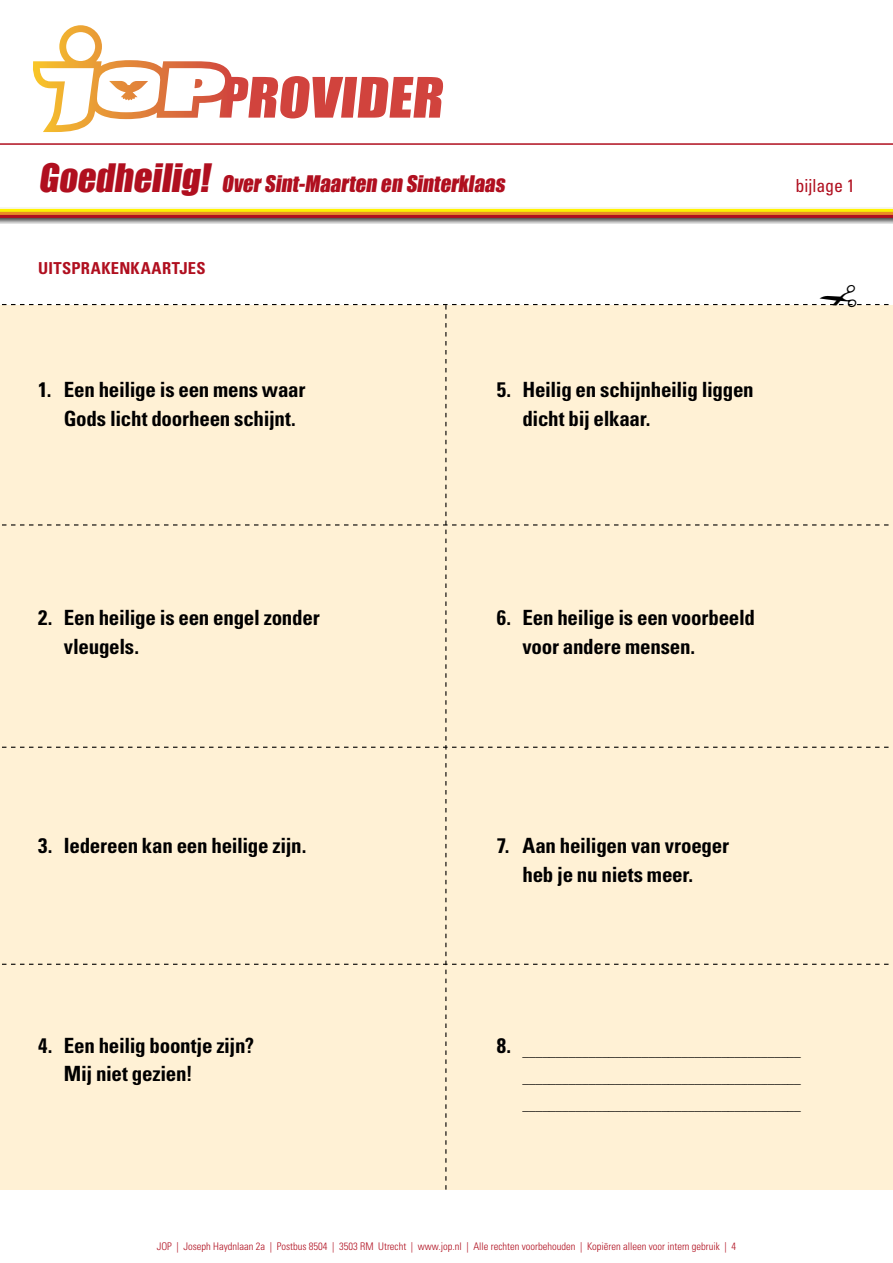
<style>
.page{position:relative;width:893px;height:1263px;background:#fff}
.page>*{position:absolute;margin:0;border:0;box-sizing:border-box;transform-origin:0 0}
.t1{font:700 condensed 21px/28.5px "Univers LT";letter-spacing:-.015em;color:#000}
.t2{font:21px "Impact";color:#b00f1f}
.t3{font:condensed 18px "Univers LT";letter-spacing:-.005em;color:#b00f1f}
.t4{font:700 condensed 16.5px "Univers LT";color:#b00f1f}
.t5{font:condensed 13.5px/27px "Univers LT";color:#000;text-align:justify}
.t6{font:300 condensed 10.5px "Univers LT";color:#b00f1f}
.s1{font-size:36px}
</style>
<div class="page">
<img style="left:0;top:218px;width:893px;height:6px">
<hr style="left:0;top:215px;width:893px;height:3px;background:#b00f1f">
<hr style="left:0;top:212px;width:893px;height:3px;background:#eb8c23">
<hr style="left:0;top:209px;width:893px;height:3px;background:#fff200">
<svg style="left:33px;top:25px;width:410px;height:107px"></svg>
<hr style="left:0;top:143px;width:893px;height:2px;background:#b00f1f">
<div style="left:0;top:304px;width:893px;height:885px;background:#fff1d5"></div>
<p class="t2" style="left:38px;top:168px;width:472px"><span class="s1">Goedheilig!</span> OverSint-Maarten en Sinterklaas</p>
<p class="t4" style="left:38px;top:258px;width:20px">Uitsprakenkaartjes</p>
<p class="t1" style="left:64px;top:375px;width:243px;text-indent:-26px">1. Een heilige is een mens waar<br>Gods licht doorheen schijnt.</p>
<p class="t1" style="left:522px;top:375px;width:233px;text-indent:-25px">5. Heilig en schijnheilig liggen dicht bij elkaar.</p>
<p class="t3" style="left:796px;top:174px;width:61px">bijlage 1</p>
<p class="t1" style="left:64px;top:603px;width:257px;text-indent:-26px">2. Een heilige is een engel zonder vleugels.</p>
<p class="t1" style="left:38px;top:831px;width:270px">3. Iedereen kan een heilige zijn.</p>
<p class="t1" style="left:522px;top:603px;width:234px;text-indent:-26px">6. Een heilige is een voorbeeld voor andere mensen.</p>
<p class="t1" style="left:497px;top:831px;width:234px;text-align:center">7. Aan heiligen van vroeger heb je nu niets meer.</p>
<p class="t1" style="left:64px;top:1031px;width:192px;text-indent:-26px">4. Een heilig boontje zijn?<br>Mij niet gezien!</p>
<p class="t5" style="left:522px;top:1037px;width:280px;text-indent:-26px"><sup>8.</sup> __________________________________________ __________________________________________ __________________________________________</p>
<p class="t6" style="left:157px;top:1240px;width:581px">JOP | Joseph Haydnlaan 2a | Postbus 8504 | 3503 RM Utrecht | www.jop.nl | Alle rechten voorbehouden | Kopiëren alleen voor intern gebruik | 4</p>
</div>
